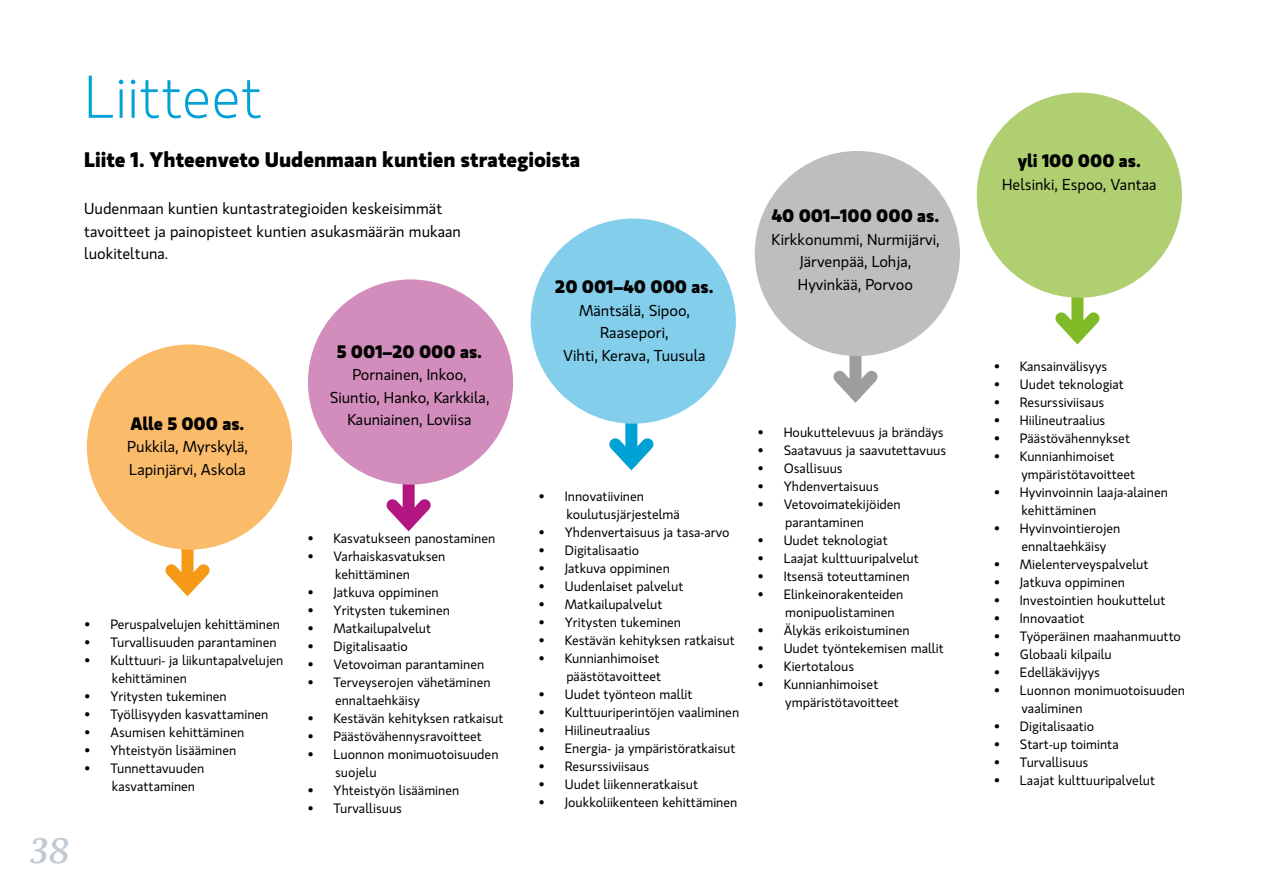
<style>
.page{position:relative;width:1263px;height:893px;background:#fff}
.page>*{position:absolute;margin:0;border:0;box-sizing:border-box;transform-origin:0 0}
.Pääotsikko{font:300 60px "Gloriola Std";color:#00a1d4}
.t1{font:italic 700 37.5px "Esta Pro";color:#c2cad4}
.Väliotsikko_1{font:700 21px "Gloriola Std";color:#000}
.Leipäteksti_ei_väliä{font:700 18px "Gloriola Std";color:#000}
.Leipäteksti_ei_väliä-2{font:15.75px/22.5px "Gloriola Std";color:#000;text-align:center}
.Leipäteksti_ei_väliä-3{font:13.5px/18px "Gloriola Std";color:#000}
</style>
<div class="page">
<div style="left:182px;top:521px;width:12px;height:66px;background:#f59916"></div>
<svg style="left:165px;top:553px;width:45px;height:44px"></svg>
<div style="left:403px;top:456px;width:12px;height:66px;background:#b31681"></div>
<svg style="left:386px;top:488px;width:45px;height:44px"></svg>
<div style="left:625px;top:396px;width:12px;height:66px;background:#00a1d4"></div>
<svg style="left:609px;top:427px;width:45px;height:44px"></svg>
<div style="left:849px;top:328px;width:12px;height:66px;background:#9d9d9c"></div>
<svg style="left:833px;top:360px;width:45px;height:43px"></svg>
<div style="left:1071px;top:270px;width:12px;height:66px;background:#80ba27"></div>
<svg style="left:1055px;top:301px;width:45px;height:44px"></svg>
<div style="left:87px;top:344px;width:205px;height:206px;background:#fabb6b;border-radius:50%"></div>
<div style="left:308px;top:279px;width:205px;height:206px;background:#d28dbc;border-radius:50%"></div>
<div style="left:531px;top:219px;width:205px;height:205px;background:#82ceeb;border-radius:50%"></div>
<div style="left:755px;top:151px;width:205px;height:205px;background:#bebebe;border-radius:50%"></div>
<div style="left:977px;top:93px;width:205px;height:205px;background:#b0cf71;border-radius:50%"></div>
<h2 class="t1" style="left:28px;top:826px;width:42px">38</h2>
<h1 class="Pääotsikko" style="left:84px;top:57px;width:180px">Liitteet</h1>
<h2 class="Väliotsikko_1" style="left:84px;top:144px;width:498px">Liite 1. Yhteenveto Uudenmaan kuntien strategioista</h2>
<p class="Leipäteksti_ei_väliä-2" style="left:84px;top:197px;width:378px;text-align:left">Uudenmaan kuntien kuntastrategioiden keskeisimmät tavoitteet ja painopisteet kuntien asukasmäärän mukaan luokiteltuna.</p>
<p class="Leipäteksti_ei_väliä" style="left:131px;top:410px;width:115px">Alle 5 000 as.</p>
<p class="Leipäteksti_ei_väliä-2" style="left:127px;top:435px;width:122px">Pukkila, Myrskylä,</p>
<p class="Leipäteksti_ei_väliä-2" style="left:129px;top:458px;width:118px">Lapinjärvi, Askola</p>
<p class="Leipäteksti_ei_väliä-3" style="left:85px;top:615px;width:197px">• Peruspalvelujen kehittäminen</p>
<p class="Leipäteksti_ei_väliä-3" style="left:85px;top:633px;width:193px">• Turvallisuuden parantaminen</p>
<p class="Leipäteksti_ei_väliä-3" style="left:112px;top:651px;width:173px;text-indent:-27px">• Kulttuuri- ja liikuntapalvelujen kehittäminen</p>
<p class="Leipäteksti_ei_väliä-3" style="left:85px;top:687px;width:143px">• Yritysten tukeminen</p>
<p class="Leipäteksti_ei_väliä-3" style="left:85px;top:705px;width:185px">• Työllisyyden kasvattaminen</p>
<p class="Leipäteksti_ei_väliä-3" style="left:85px;top:723px;width:161px">• Asumisen kehittäminen</p>
<p class="Leipäteksti_ei_väliä-3" style="left:85px;top:741px;width:153px">• Yhteistyön lisääminen</p>
<p class="Leipäteksti_ei_väliä-3" style="left:112px;top:759px;width:94px;text-indent:-27px">• Tunnettavuuden kasvattaminen</p>
<p class="Leipäteksti_ei_väliä" style="left:337px;top:338px;width:147px">5 001–20 000 as.</p>
<p class="Leipäteksti_ei_väliä-2" style="left:330px;top:363px;width:161px">Pornainen, Inkoo,<br>Siuntio, Hanko, Karkkila,<br>Kauniainen, Loviisa</p>
<p class="Leipäteksti_ei_väliä-3" style="left:308px;top:529px;width:189px">• Kasvatukseen panostaminen</p>
<p class="Leipäteksti_ei_väliä-3" style="left:335px;top:547px;width:112px;text-indent:-27px">• Varhaiskasvatuksen kehittäminen</p>
<p class="Leipäteksti_ei_väliä-3" style="left:308px;top:583px;width:132px">• Jatkuva oppiminen</p>
<p class="Leipäteksti_ei_väliä-3" style="left:308px;top:601px;width:143px">• Yritysten tukeminen</p>
<p class="Leipäteksti_ei_väliä-3" style="left:308px;top:619px;width:125px">• Matkailupalvelut</p>
<p class="Leipäteksti_ei_väliä-3" style="left:308px;top:637px;width:101px">• Digitalisaatio</p>
<p class="Leipäteksti_ei_väliä-3" style="left:308px;top:655px;width:178px">• Vetovoiman parantaminen</p>
<p class="Leipäteksti_ei_väliä-3" style="left:335px;top:673px;width:157px;text-indent:-27px">• Terveyserojen vähetäminen ennaltaehkäisy</p>
<p class="Leipäteksti_ei_väliä-3" style="left:308px;top:709px;width:197px">• Kestävän kehityksen ratkaisut</p>
<p class="Leipäteksti_ei_väliä-3" style="left:308px;top:727px;width:175px">• Päästövähennysravoitteet</p>
<p class="Leipäteksti_ei_väliä-3" style="left:335px;top:745px;width:165px;text-indent:-27px">• Luonnon monimuotoisuuden suojelu</p>
<p class="Leipäteksti_ei_väliä-3" style="left:308px;top:781px;width:153px">• Yhteistyön lisääminen</p>
<p class="Leipäteksti_ei_väliä-3" style="left:308px;top:799px;width:95px">• Turvallisuus</p>
<p class="Leipäteksti_ei_väliä" style="left:555px;top:274px;width:160px">20 001–40 000 as.</p>
<p class="Leipäteksti_ei_väliä-2" style="left:579px;top:298px;width:112px">Mäntsälä, Sipoo,<br>Raasepori,</p>
<p class="Leipäteksti_ei_väliä-2" style="left:563px;top:343px;width:144px">Vihti, Kerava, Tuusula</p>
<p class="Leipäteksti_ei_väliä-3" style="left:566px;top:487px;width:115px;text-indent:-27px">• Innovatiivinen koulutusjärjestelmä</p>
<p class="Leipäteksti_ei_väliä-3" style="left:539px;top:523px;width:192px">• Yhdenvertaisuus ja tasa-arvo</p>
<p class="Leipäteksti_ei_väliä-3" style="left:539px;top:541px;width:101px">• Digitalisaatio</p>
<p class="Leipäteksti_ei_väliä-3" style="left:539px;top:559px;width:132px">• Jatkuva oppiminen</p>
<p class="Leipäteksti_ei_väliä-3" style="left:539px;top:577px;width:146px">• Uudenlaiset palvelut</p>
<p class="Leipäteksti_ei_väliä-3" style="left:539px;top:595px;width:125px">• Matkailupalvelut</p>
<p class="Leipäteksti_ei_väliä-3" style="left:539px;top:613px;width:143px">• Yritysten tukeminen</p>
<p class="Leipäteksti_ei_väliä-3" style="left:539px;top:631px;width:197px">• Kestävän kehityksen ratkaisut</p>
<p class="Leipäteksti_ei_väliä-3" style="left:539px;top:649px;width:123px;text-align:right">• Kunnianhimoiset päästötavoitteet</p>
<p class="Leipäteksti_ei_väliä-3" style="left:539px;top:685px;width:155px">• Uudet työnteon mallit</p>
<p class="Leipäteksti_ei_väliä-3" style="left:539px;top:703px;width:201px">• Kulttuuriperintöjen vaaliminen</p>
<p class="Leipäteksti_ei_väliä-3" style="left:539px;top:721px;width:112px">• Hiilineutraalius</p>
<p class="Leipäteksti_ei_väliä-3" style="left:539px;top:739px;width:198px">• Energia- ja ympäristöratkaisut</p>
<p class="Leipäteksti_ei_väliä-3" style="left:539px;top:757px;width:111px">• Resurssiviisaus</p>
<p class="Leipäteksti_ei_väliä-3" style="left:539px;top:775px;width:160px">• Uudet liikenneratkaisut</p>
<p class="Leipäteksti_ei_väliä-3" style="left:539px;top:793px;width:200px">• Joukkoliikenteen kehittäminen</p>
<p class="Leipäteksti_ei_väliä" style="left:772px;top:203px;width:169px">40 001–100 000 as.</p>
<p class="Leipäteksti_ei_väliä-2" style="left:771px;top:228px;width:170px">Kirkkonummi, Nurmijärvi,<br>Järvenpää, Lohja,<br>Hyvinkää, Porvoo</p>
<p class="Leipäteksti_ei_väliä-3" style="left:758px;top:423px;width:187px">• Houkuttelevuus ja brändäys</p>
<p class="Leipäteksti_ei_väliä-3" style="left:758px;top:441px;width:190px">• Saatavuus ja saavutettavuus</p>
<p class="Leipäteksti_ei_väliä-3" style="left:758px;top:459px;width:86px">• Osallisuus</p>
<p class="Leipäteksti_ei_väliä-3" style="left:758px;top:477px;width:122px">• Yhdenvertaisuus</p>
<p class="Leipäteksti_ei_väliä-3" style="left:785px;top:495px;width:117px;text-indent:-27px">• Vetovoimatekijöiden parantaminen</p>
<p class="Leipäteksti_ei_väliä-3" style="left:758px;top:531px;width:131px">• Uudet teknologiat</p>
<p class="Leipäteksti_ei_väliä-3" style="left:758px;top:549px;width:162px">• Laajat kulttuuripalvelut</p>
<p class="Leipäteksti_ei_väliä-3" style="left:758px;top:567px;width:153px">• Itsensä toteuttaminen</p>
<p class="Leipäteksti_ei_väliä-3" style="left:785px;top:585px;width:120px;text-indent:-27px">• Elinkeinorakenteiden monipuolistaminen</p>
<p class="Leipäteksti_ei_väliä-3" style="left:758px;top:621px;width:153px">• Älykäs erikoistuminen</p>
<p class="Leipäteksti_ei_väliä-3" style="left:758px;top:639px;width:187px">• Uudet työntekemisen mallit</p>
<p class="Leipäteksti_ei_väliä-3" style="left:758px;top:657px;width:98px">• Kiertotalous</p>
<p class="Leipäteksti_ei_väliä-3" style="left:785px;top:675px;width:115px;text-indent:-27px">• Kunnianhimoiset ympäristötavoitteet</p>
<p class="Leipäteksti_ei_väliä" style="left:1018px;top:148px;width:125px">yli 100 000 as.</p>
<p class="Leipäteksti_ei_väliä-2" style="left:1002px;top:173px;width:156px">Helsinki, Espoo, Vantaa</p>
<p class="Leipäteksti_ei_väliä-3" style="left:994px;top:357px;width:114px">• Kansainvälisyys</p>
<p class="Leipäteksti_ei_väliä-3" style="left:994px;top:375px;width:131px">• Uudet teknologiat</p>
<p class="Leipäteksti_ei_väliä-3" style="left:994px;top:393px;width:111px">• Resurssiviisaus</p>
<p class="Leipäteksti_ei_väliä-3" style="left:994px;top:411px;width:112px">• Hiilineutraalius</p>
<p class="Leipäteksti_ei_väliä-3" style="left:994px;top:429px;width:137px">• Päästövähennykset</p>
<p class="Leipäteksti_ei_väliä-3" style="left:1021px;top:447px;width:115px;text-indent:-27px">• Kunnianhimoiset ympäristötavoitteet</p>
<p class="Leipäteksti_ei_väliä-3" style="left:1021px;top:483px;width:148px;text-indent:-27px">• Hyvinvoinnin laaja-alainen kehittäminen</p>
<p class="Leipäteksti_ei_väliä-3" style="left:1021px;top:519px;width:101px;text-indent:-27px">• Hyvinvointierojen ennaltaehkäisy</p>
<p class="Leipäteksti_ei_väliä-3" style="left:994px;top:555px;width:156px">• Mielenterveyspalvelut</p>
<p class="Leipäteksti_ei_väliä-3" style="left:994px;top:573px;width:132px">• Jatkuva oppiminen</p>
<p class="Leipäteksti_ei_väliä-3" style="left:994px;top:591px;width:173px">• Investointien houkuttelut</p>
<p class="Leipäteksti_ei_väliä-3" style="left:994px;top:609px;width:92px">• Innovaatiot</p>
<p class="Leipäteksti_ei_väliä-3" style="left:994px;top:627px;width:188px">• Työperäinen maahanmuutto</p>
<p class="Leipäteksti_ei_väliä-3" style="left:994px;top:645px;width:119px">• Globaali kilpailu</p>
<p class="Leipäteksti_ei_väliä-3" style="left:994px;top:663px;width:107px">• Edelläkävijyys</p>
<p class="Leipäteksti_ei_väliä-3" style="left:1021px;top:681px;width:165px;text-indent:-27px">• Luonnon monimuotoisuuden vaaliminen</p>
<p class="Leipäteksti_ei_väliä-3" style="left:994px;top:717px;width:101px">• Digitalisaatio</p>
<p class="Leipäteksti_ei_väliä-3" style="left:994px;top:735px;width:126px">• Start-up toiminta</p>
<p class="Leipäteksti_ei_väliä-3" style="left:994px;top:753px;width:95px">• Turvallisuus</p>
<p class="Leipäteksti_ei_väliä-3" style="left:994px;top:771px;width:162px">• Laajat kulttuuripalvelut</p>
</div>
